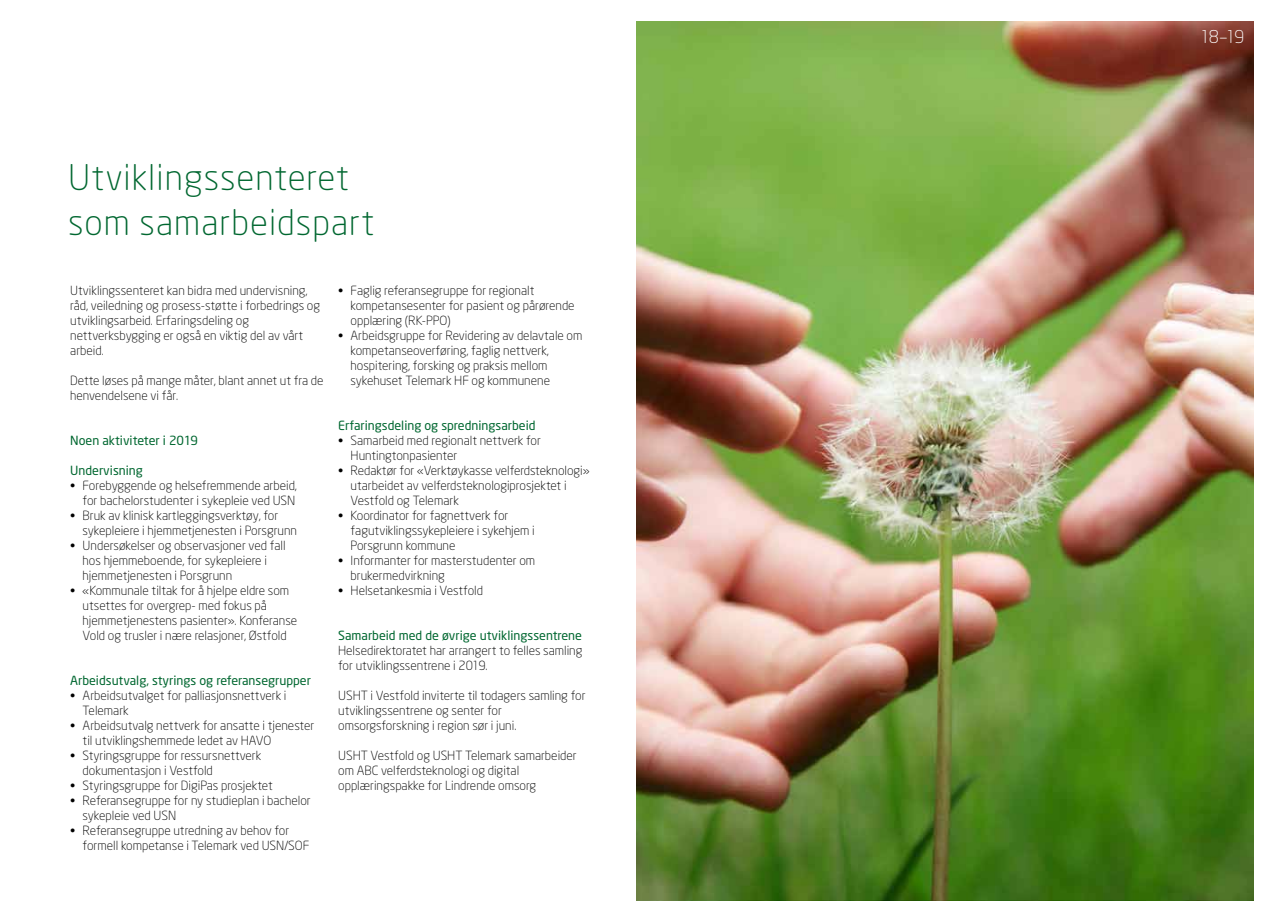
<style>
.page{position:relative;width:1276px;height:922px;background:#fff}
.page>*{position:absolute;margin:0;border:0;box-sizing:border-box;transform-origin:0 0}
.t1{font:300 35px/45px "Neo Sans";letter-spacing:.03em;color:#006730}
.t2{font:300 17.5px "Neo Sans";color:#fff}
.t3{font:300 12.5px/15px "Neo Sans";color:#000}
.t4{font:12.5px "Neo Sans";color:#006730}
</style>
<div class="page">
<img style="left:636px;top:21px;width:617px;height:879px">
<h1 class="t1" style="left:68px;top:154px;width:308px">Utviklingssenteret som samarbeidspart</h1>
<p class="t3" style="left:70px;top:282px;width:251px">Utviklingssenteret kan bidra med undervisning, råd, veiledning og prosess-støtte i forbedrings og utviklingsarbeid. Erfaringsdeling og nettverksbygging er også en viktig del av vårt arbeid.</p>
<p class="t3" style="left:70px;top:372px;width:255px">Dette løses på mange måter, blant annet ut fra de henvendelsene vi får.</p>
<p class="t4" style="left:70px;top:432px;width:129px">Noen aktiviteter i 2019</p>
<p class="t4" style="left:70px;top:462px;width:74px">Undervisning</p>
<p class="t3" style="left:70px;top:477px;width:228px;text-align:right">• Forebyggende og helsefremmende arbeid, for bachelorstudenter i sykepleie ved USN</p>
<p class="t3" style="left:83px;top:507px;width:216px;text-indent:-12px">• Bruk av klinisk kartleggingsverktøy, for sykepleiere i hjemmetjenesten i Porsgrunn</p>
<p class="t3" style="left:83px;top:537px;width:204px;text-indent:-12px">• Undersøkelser og observasjoner ved fall hos hjemmeboende, for sykepleiere i hjemmetjenesten i Porsgrunn</p>
<p class="t3" style="left:83px;top:582px;width:216px;text-indent:-12px">• «Kommunale tiltak for å hjelpe eldre som utsettes for overgrep- med fokus på hjemmetjenestens pasienter». Konferanse Vold og trusler i nære relasjoner, Østfold</p>
<p class="t4" style="left:70px;top:672px;width:242px">Arbeidsutvalg, styrings og referansegrupper</p>
<p class="t3" style="left:83px;top:687px;width:205px;text-indent:-12px">• Arbeidsutvalget for palliasjonsnettverk i<br>Telemark</p>
<p class="t3" style="left:83px;top:717px;width:233px;text-indent:-12px">• Arbeidsutvalg nettverk for ansatte i tjenester til utviklingshemmede ledet av HAVO</p>
<p class="t3" style="left:83px;top:747px;width:180px;text-indent:-12px">• Styringsgruppe for ressursnettverk dokumentasjon i Vestfold</p>
<p class="t3" style="left:70px;top:777px;width:204px">• Styringsgruppe for DigiPas prosjektet</p>
<p class="t3" style="left:83px;top:792px;width:230px;text-indent:-12px">• Referansegruppe for ny studieplan i bachelor sykepleie ved USN</p>
<p class="t3" style="left:83px;top:822px;width:228px;text-indent:-12px">• Referansegruppe utredning av behov for formell kompetanse i Telemark ved USN/SOF</p>
<p class="t3" style="left:350px;top:282px;width:226px;text-indent:-12px">• Faglig referansegruppe for regionalt kompetansesenter for pasient og pårørende opplæring (RK-PPO)</p>
<p class="t3" style="left:350px;top:327px;width:233px;text-indent:-12px">• Arbeidsgruppe for Revidering av delavtale om kompetanseoverføring, faglig nettverk, hospitering, forsking og praksis mellom sykehuset Telemark HF og kommunene</p>
<p class="t4" style="left:338px;top:417px;width:199px">Erfaringsdeling og spredningsarbeid</p>
<p class="t3" style="left:350px;top:432px;width:192px;text-indent:-12px">• Samarbeid med regionalt nettverk for<br>Huntingtonpasienter</p>
<p class="t3" style="left:350px;top:462px;width:240px;text-indent:-12px">• Redaktør for «Verktøykasse velferdsteknologi» utarbeidet av velferdsteknologiprosjektet i<br>Vestfold og Telemark</p>
<p class="t3" style="left:350px;top:507px;width:186px;text-indent:-12px">• Koordinator for fagnettverk for fagutviklingssykepleiere i sykehjem i<br>Porsgrunn kommune</p>
<p class="t3" style="left:350px;top:552px;width:186px;text-indent:-12px">• Informanter for masterstudenter om brukermedvirkning</p>
<p class="t3" style="left:338px;top:582px;width:146px">• Helsetankesmia i Vestfold</p>
<p class="t4" style="left:338px;top:627px;width:245px">Samarbeid med de øvrige utviklingssentrene</p>
<p class="t3" style="left:338px;top:642px;width:246px">Helsedirektoratet har arrangert to felles samling for utviklingssentrene i 2019.</p>
<p class="t3" style="left:338px;top:687px;width:249px">USHT i Vestfold inviterte til todagers samling for utviklingssentrene og senter for omsorgsforskning i region sør i juni.</p>
<p class="t3" style="left:338px;top:747px;width:240px">USHT Vestfold og USHT Telemark samarbeider om ABC velferdsteknologi og digital opplæringspakke for Lindrende omsorg</p>
<h2 class="t2" style="left:1200px;top:26px;width:45px">18–19</h2>
</div>
